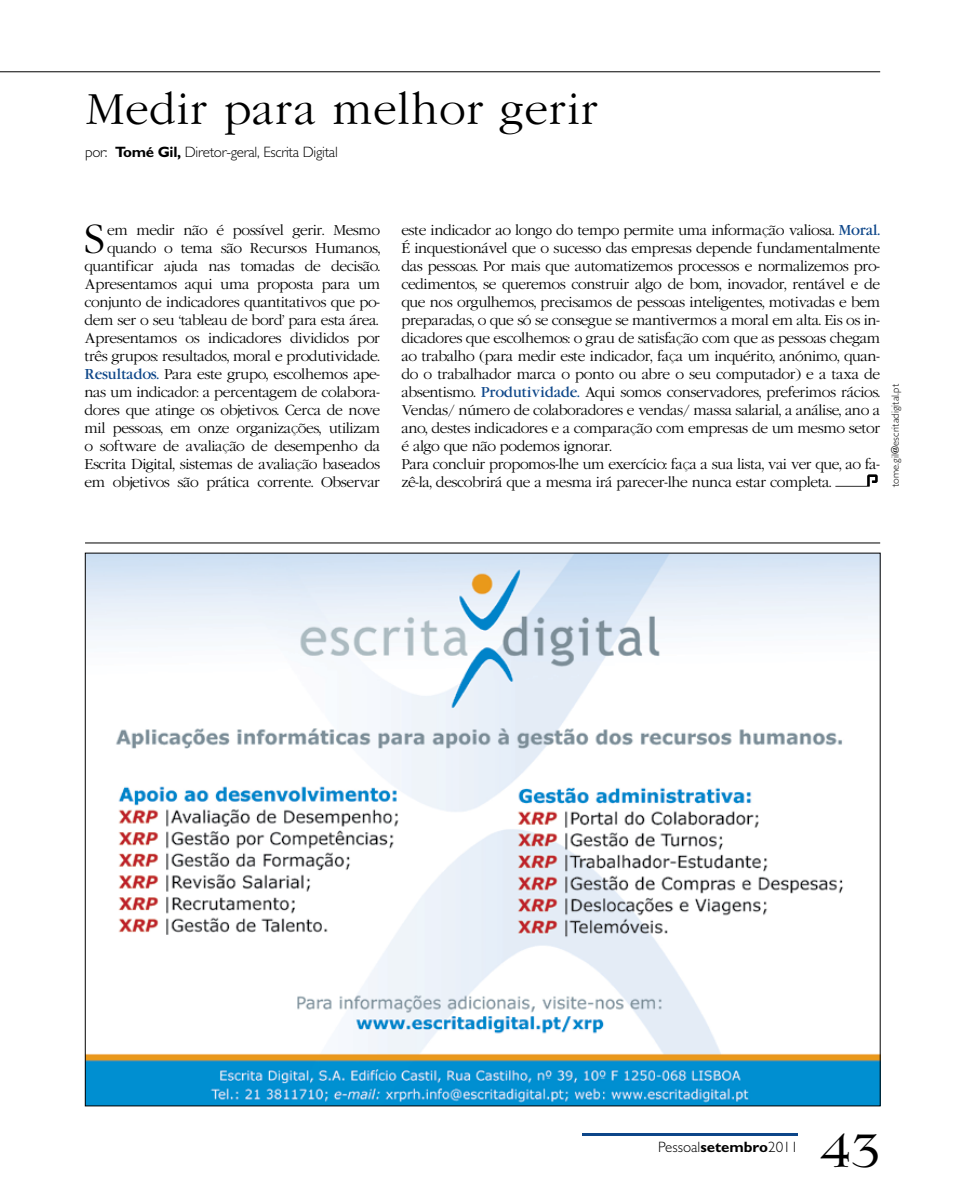
<style>
.page{position:relative;width:978px;height:1191px;background:#fff}
.page>*{position:absolute;margin:0;border:0;box-sizing:border-box;transform-origin:0 0}
.t1{font:45px "Lingwood";color:#000}
.t2{font:300 40.5px "Garamond";letter-spacing:.03em;color:#000}
.t3{font:300 37.95px "Garamond";color:#000}
.t4{font:300 15px "Gentle Sans";letter-spacing:-.02em;color:#000}
.t5{font:300 15px "Gentle Sans";color:#000}
.t6{font:300 13.5px/18px "Garamond";letter-spacing:-.025em;color:#000;text-align:right}
.t7{font:300 10.5px "Gentle Sans";letter-spacing:.01em;color:#000}
.s1{font-weight:700}
.s2{font-weight:400;color:#0d4689}
</style>
<div class="page">
<hr style="left:0;top:71px;width:880px;height:1px;background:#000">
<hr style="left:582px;top:1133px;width:216px;height:2px;background:#0d4689">
<hr style="left:85px;top:542px;width:795px;height:1px;background:#000">
<svg style="left:835px;top:474px;width:43px;height:12px"></svg>
<img style="left:87px;top:555px;width:792px;height:549px">
<h2 class="t2" style="left:85px;top:85px;width:515px">Medir para melhor gerir</h2>
<p class="t4" style="left:85px;top:143px;width:254px">por: <span class="s1">Tomé Gil,</span> Diretor-geral, Escrita Digital</p>
<p class="t6" style="left:85px;top:221px;width:297px">em medir não é possível gerir. Mesmo quando o tema são Recursos Humanos, quantificar ajuda nas tomadas de decisão.<br>Apresentamos aqui uma proposta para um conjunto de indicadores quantitativos que po&shy;dem ser o seu ‘tableau de bord’ para esta área.<br>Apresentamos os indicadores divididos por três grupos: resultados, moral e produtividade.<br><span class="s2">Resultados.</span> Para este grupo, escolhemos ape&shy;nas um indicador: a percentagem de colabora&shy;dores que atinge os objetivos. Cerca de nove mil pessoas, em onze organizações, utilizam o software de avaliação de desempenho da Escrita Digital, sistemas de avaliação baseados em objetivos são prática corrente. Observar</p>
<p class="t6" style="left:401px;top:221px;width:480px;text-align:left">este indicador ao longo do tempo permite uma informação valiosa. <span class="s2">Moral.<br></span>É inquestionável que o sucesso das empresas depende fundamentalmente das pessoas. Por mais que automatizemos processos e normalizemos pro&shy;cedimentos, se queremos construir algo de bom, inovador, rentável e de que nos orgulhemos, precisamos de pessoas inteligentes, motivadas e bem preparadas, o que só se consegue se mantivermos a moral em alta. Eis os in&shy;dicadores que escolhemos: o grau de satisfação com que as pessoas chegam ao trabalho (para medir este indicador, faça um inquérito, anónimo, quan&shy;do o trabalhador marca o ponto ou abre o seu computador) e a taxa de absentismo. <span class="s2">Produtividade.</span> Aqui somos conservadores, preferimos rácios.<br>Vendas/ número de colaboradores e vendas/ massa salarial, a análise, ano a ano, destes indicadores e a comparação com empresas de um mesmo setor é algo que não podemos ignorar.<br>Para concluir propomos-lhe um exercício: faça a sua lista, vai ver que, ao fa&shy;zê-la, descobrirá que a mesma irá parecer-lhe nunca estar completa.</p>
<h3 class="t3" style="left:85px;top:216px;width:21px">S</h3>
<p class="t7" style="left:889px;top:487px;width:105px;rotate:-90deg">tome.gil@escritadigital.pt</p>
<p class="t5" style="left:658px;top:1137px;width:141px">Pessoal<span class="s1">setembro</span>2011</p>
<h1 class="t1" style="left:821px;top:1125px;width:61px">43</h1>
</div>
